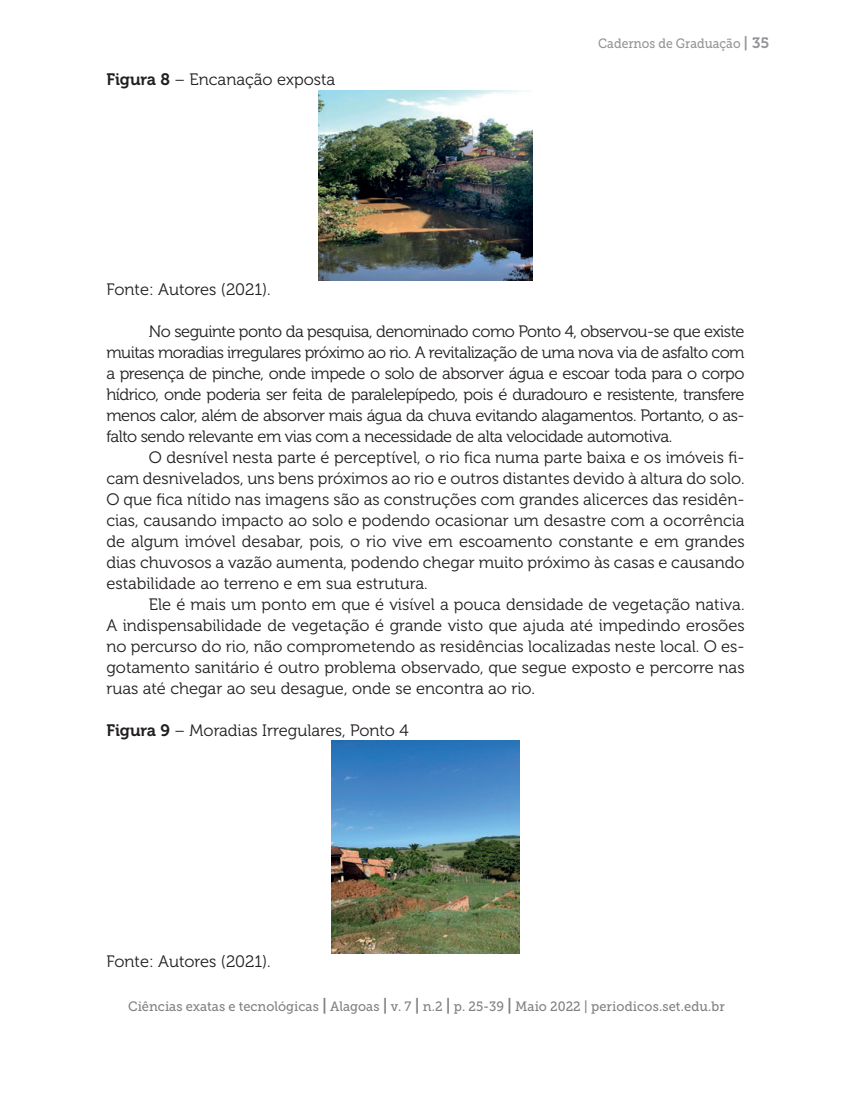
<style>
.page{position:relative;width:851px;height:1106px;background:#fff}
.page>*{position:absolute;margin:0;border:0;box-sizing:border-box;transform-origin:0 0}
.t1{font:16.5px/21px "Museo 300";color:#231f20;text-align:justify}
.t2{font:13.5px "Museo Slab 500";color:#808285;scale:.95 1}
.t3{font:13.5px "Museo Slab 500";color:#939598;scale:.9 1}
.s1{font-family:"Museo 700"}
.s2{font-family:"Museo 700";font-size:15px}
.s3{font-family:"Museo 700";font-size:16.5px}
</style>
<div class="page">
<img style="left:319px;top:91px;width:213px;height:189px">
<img style="left:331px;top:740px;width:189px;height:213px">
<p class="t1" style="left:106px;top:69px;width:230px"><span class="s1">Figura 8</span> – Encanação exposta</p>
<p class="t3" style="left:598px;top:36px;width:192px">Cadernos de Graduação <span class="s2">| 35</span></p>
<p class="t1" style="left:106px;top:279px;width:166px">Fonte: Autores (2021).</p>
<p class="t1" style="left:106px;top:321px;width:639px;text-indent:43px">No seguinte ponto da pesquisa, denominado como Ponto 4, observou-se que existe muitas moradias irregulares próximo ao rio. A revitalização de uma nova via de asfalto com a presença de pinche, onde impede o solo de absorver água e escoar toda para o corpo hídrico, onde poderia ser feita de paralelepípedo, pois é duradouro e resistente, transfere menos calor, além de absorver mais água da chuva evitando alagamentos. Portanto, o as&shy;falto sendo relevante em vias com a necessidade de alta velocidade automotiva.</p>
<p class="t1" style="left:106px;top:447px;width:639px;text-indent:43px">O desnível nesta parte é perceptível, o rio fica numa parte baixa e os imóveis fi&shy;cam desnivelados, uns bens próximos ao rio e outros distantes devido à altura do solo.<br>O que fica nítido nas imagens são as construções com grandes alicerces das residên&shy;cias, causando impacto ao solo e podendo ocasionar um desastre com a ocorrência de algum imóvel desabar, pois, o rio vive em escoamento constante e em grandes dias chuvosos a vazão aumenta, podendo chegar muito próximo às casas e causando estabilidade ao terreno e em sua estrutura.</p>
<p class="t1" style="left:106px;top:594px;width:639px;text-indent:43px">Ele é mais um ponto em que é visível a pouca densidade de vegetação nativa.<br>A indispensabilidade de vegetação é grande visto que ajuda até impedindo erosões no percurso do rio, não comprometendo as residências localizadas neste local. O es&shy;gotamento sanitário é outro problema observado, que segue exposto e percorre nas ruas até chegar ao seu desague, onde se encontra ao rio.</p>
<p class="t1" style="left:106px;top:720px;width:304px"><span class="s1">Figura 9</span> – Moradias Irregulares, Ponto 4</p>
<p class="t1" style="left:106px;top:951px;width:166px">Fonte: Autores (2021).</p>
<p class="t2" style="left:128px;top:999px;width:629px">Ciências exatas e tecnológicas <span class="s3">|</span> Alagoas <span class="s3">|</span> v. 7 <span class="s3">|</span> n.2 <span class="s3">|</span> p. 25-39 <span class="s3">|</span> Maio 2022 | periodicos.set.edu.br</p>
</div>
